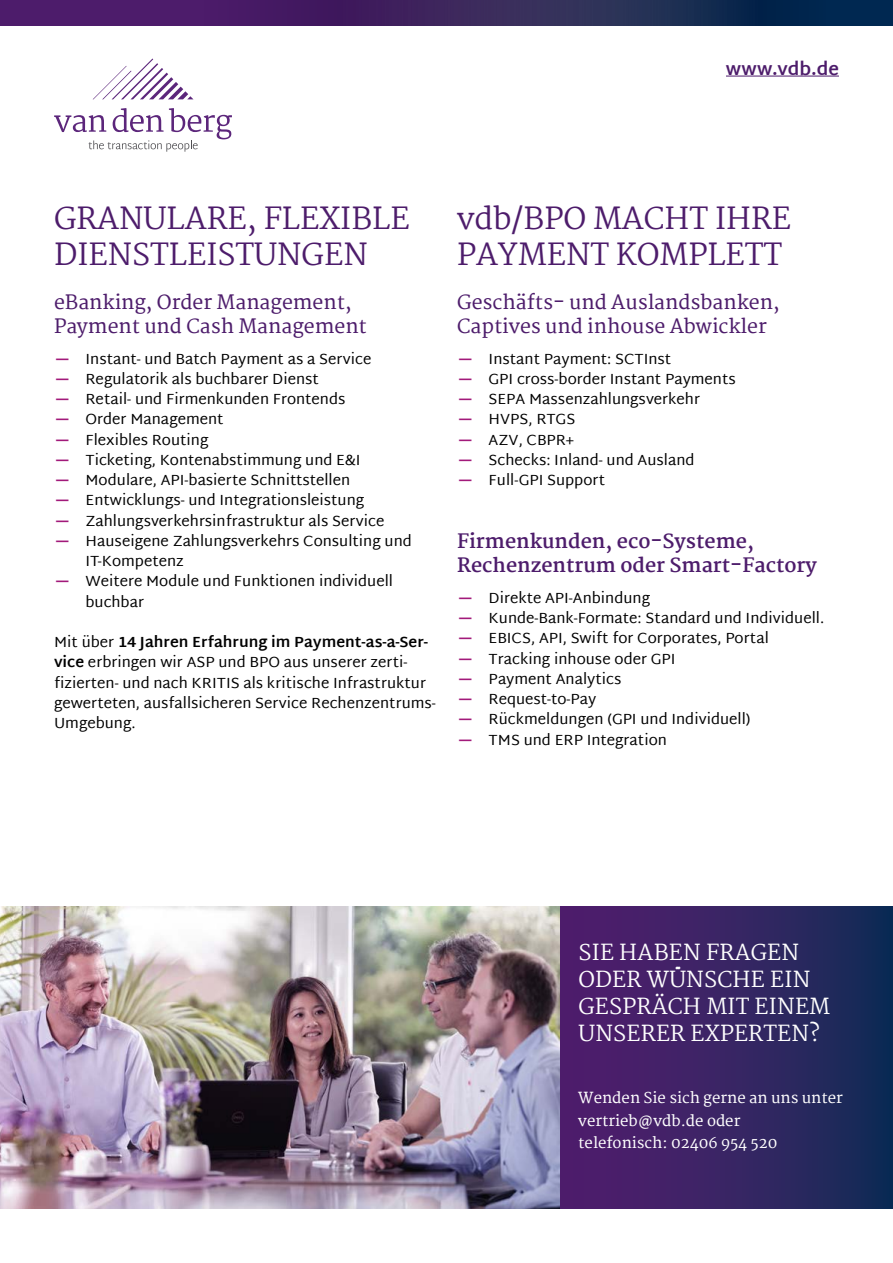
<style>
.page{position:relative;width:893px;height:1263px;background:#fff}
.page>*{position:absolute;margin:0;border:0;box-sizing:border-box;transform-origin:0 0}
.t1{font:30px/36px "Martel";color:#4d1c6b}
.t2{font:21.75px/27px "Martel";letter-spacing:.01em;color:#fff}
.t3{font:600 19.5px/24px "Martel";color:#4d1c6b}
.t4{font:700 19.5px/24px "Martel";color:#4d1c6b}
.t5{font:700 18px "Martel Sans";color:#4d1c6b}
.t6{font:15px/20.2px "Martel Sans";color:#000}
.t7{font:600 15px/22.5px "Martel";color:#fff}
.s1{font-weight:700;font-size:16.5px;color:#a21a7a}
.s2{font-weight:700}
</style>
<div class="page">
<div style="left:559px;top:907px;width:334px;height:302px;background:linear-gradient(to right,#561c6f,#142b57)"></div>
<svg style="left:93px;top:59px;width:100px;height:40px"></svg>
<svg style="left:54px;top:108px;width:178px;height:44px"></svg>
<div style="left:0;top:0;width:825px;height:26px;background:#4d1c6b"></div>
<div style="left:204px;top:0;width:689px;height:26px;background:linear-gradient(to right,#551d65,#002f4b)"></div>
<hr style="left:726px;top:76px;width:113px;height:1px;background:#4d1c6b">
<img style="left:0;top:907px;width:559px;height:302px">
<p class="t5" style="left:726px;top:58px;width:114px">www.vdb.de</p>
<h1 class="t1" style="left:54px;top:201px;width:357px">GRANULARE, FLEXIBLE<br>DIENSTLEISTUNGEN</h1>
<h3 class="t3" style="left:54px;top:290px;width:314px">eBanking, Order Management,<br>Payment und Cash Management</h3>
<p class="t6" style="left:54px;top:348px;width:319px"><span class="s1">—</span> Instant- und Batch Payment as a Service</p>
<p class="t6" style="left:54px;top:369px;width:266px"><span class="s1">—</span> Regulatorik als buchbarer Dienst</p>
<p class="t6" style="left:54px;top:389px;width:293px"><span class="s1">—</span> Retail- und Firmenkunden Frontends</p>
<p class="t6" style="left:54px;top:409px;width:171px"><span class="s1">—</span> Order Management</p>
<p class="t6" style="left:54px;top:429px;width:156px"><span class="s1">—</span> Flexibles Routing</p>
<p class="t6" style="left:54px;top:450px;width:308px"><span class="s1">—</span> Ticketing, Kontenabstimmung und E&amp;I</p>
<p class="t6" style="left:54px;top:470px;width:298px"><span class="s1">—</span> Modulare, API-basierte Schnittstellen</p>
<p class="t6" style="left:54px;top:490px;width:312px"><span class="s1">—</span> Entwicklungs- und Integrationsleistung</p>
<p class="t6" style="left:54px;top:510px;width:332px"><span class="s1">—</span> Zahlungsverkehrsinfrastruktur als Service</p>
<p class="t6" style="left:86px;top:531px;width:328px;text-indent:-32px"><span class="s1">—</span> Hauseigene Zahlungsverkehrs Consulting und<br>IT-Kompetenz</p>
<p class="t6" style="left:86px;top:571px;width:309px;text-indent:-32px"><span class="s1">—</span> Weitere Module und Funktionen individuell buchbar</p>
<p class="t6" style="left:54px;top:632px;width:383px">Mit über <span class="s2">14 Jahren Erfahrung im Payment-as-a-Ser&shy;vice</span> erbringen wir ASP und BPO aus unserer zerti&shy;fizierten- und nach KRITIS als kritische Infrastruktur gewerteten, ausfallsicheren Service Rechenzentrums-Umgebung.</p>
<h1 class="t1" style="left:457px;top:201px;width:336px">vdb/BPO MACHT IHRE<br>PAYMENT KOMPLETT</h1>
<h3 class="t3" style="left:457px;top:290px;width:324px">Geschäfts- und Auslandsbanken,<br>Captives und inhouse Abwickler</h3>
<p class="t6" style="left:457px;top:348px;width:216px"><span class="s1">—</span> Instant Payment: SCTInst</p>
<p class="t6" style="left:457px;top:369px;width:280px"><span class="s1">—</span> GPI cross-border Instant Payments</p>
<p class="t6" style="left:457px;top:389px;width:244px"><span class="s1">—</span> SEPA Massenzahlungsverkehr</p>
<p class="t6" style="left:457px;top:409px;width:120px"><span class="s1">—</span> HVPS, RTGS</p>
<p class="t6" style="left:457px;top:429px;width:119px"><span class="s1">—</span> AZV, CBPR+</p>
<p class="t6" style="left:457px;top:450px;width:239px"><span class="s1">—</span> Schecks: Inland- und Ausland</p>
<p class="t6" style="left:457px;top:470px;width:150px"><span class="s1">—</span> Full-GPI Support</p>
<h3 class="t4" style="left:457px;top:529px;width:361px">Firmenkunden, eco-Systeme,<br>Rechenzentrum oder Smart-Factory</h3>
<p class="t6" style="left:457px;top:588px;width:194px"><span class="s1">—</span> Direkte API-Anbindung</p>
<p class="t6" style="left:457px;top:608px;width:369px"><span class="s1">—</span> Kunde-Bank-Formate: Standard und Individuell.</p>
<p class="t6" style="left:457px;top:628px;width:313px"><span class="s1">—</span> EBICS, API, Swift for Corporates, Portal</p>
<p class="t6" style="left:457px;top:648px;width:220px"><span class="s1">—</span> Tracking inhouse oder GPI</p>
<p class="t6" style="left:457px;top:669px;width:166px"><span class="s1">—</span> Payment Analytics</p>
<p class="t6" style="left:457px;top:689px;width:141px"><span class="s1">—</span> Request-to-Pay</p>
<p class="t6" style="left:457px;top:709px;width:295px"><span class="s1">—</span> Rückmeldungen (GPI und Individuell)</p>
<p class="t6" style="left:457px;top:729px;width:211px"><span class="s1">—</span> TMS und ERP Integration</p>
<h2 class="t2" style="left:578px;top:939px;width:253px">SIE HABEN FRAGEN<br>ODER WÜNSCHE EIN<br>GESPRÄCH MIT EINEM<br>UNSERER EXPERTEN?</h2>
<p class="t7" style="left:578px;top:1087px;width:266px">Wenden Sie sich gerne an uns unter vertrieb@vdb.de oder<br>telefonisch: 02406 954 520</p>
</div>
